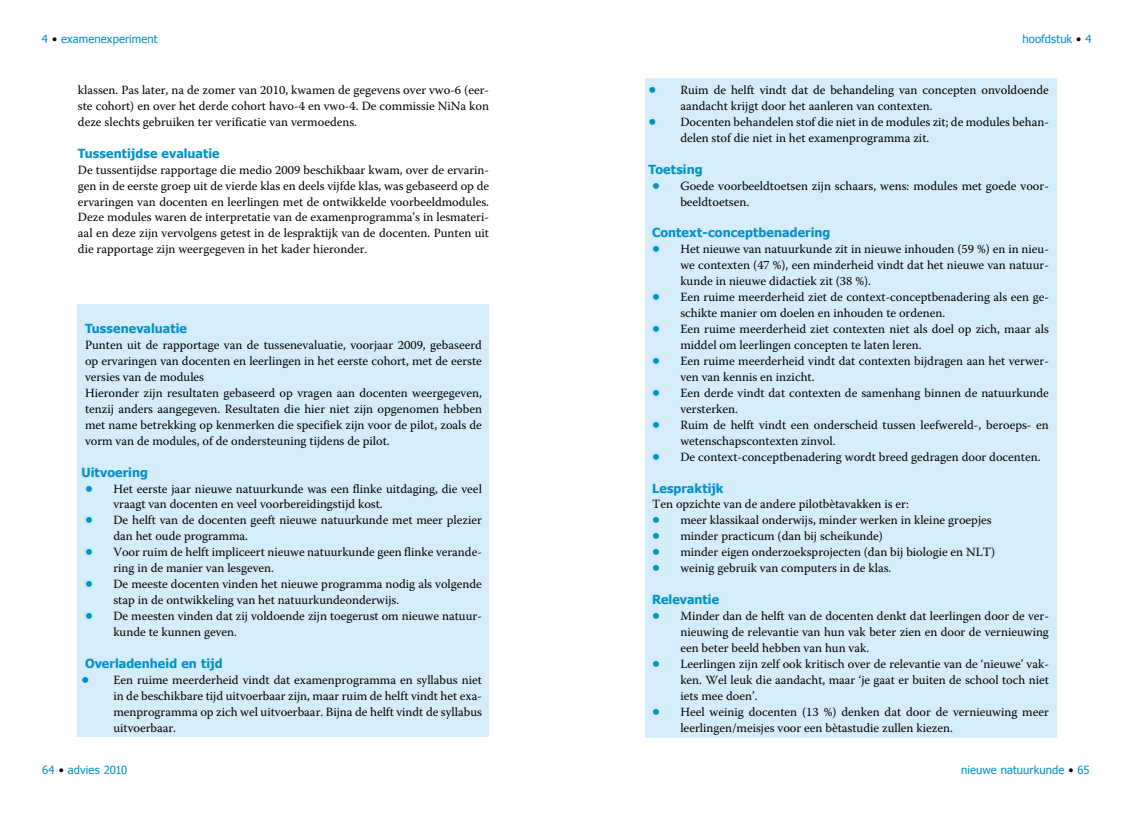
<style>
.page{position:relative;width:1134px;height:815px;background:#fff}
.page>*{position:absolute;margin:0;border:0;box-sizing:border-box;transform-origin:0 0}
.t1{font:12.5px/16px "Warnock Pro";color:#000}
.t2{font:700 12.5px/16px "Tahoma";letter-spacing:.005em;color:#0090c9;text-align:justify}
.t3{font:11.25px "Tahoma";letter-spacing:.01em;color:#0090c9}
.s1{color:#000}
</style>
<div class="page">
<div style="left:78px;top:305px;width:411px;height:432px;background:#d5edfa"></div>
<div style="left:645px;top:78px;width:411px;height:659px;background:#d5edfa"></div>
<p class="t3" style="left:52px;top:32px;width:107px"><span class="s1">•</span> examenexperiment</p>
<p class="t1" style="left:78px;top:82px;width:413px;text-align:justify">klassen. Pas later, na de zomer van 2010, kwamen de gegevens over vwo-6 (eer&shy;ste cohort) en over het derde cohort havo-4 en vwo-4. De commissie NiNa kon deze slechts gebruiken ter verificatie van vermoedens.</p>
<p class="t2" style="left:78px;top:144px;width:143px">Tussentijdse evaluatie</p>
<p class="t1" style="left:78px;top:161px;width:413px;text-align:justify">De tussentijdse rapportage die medio 2009 beschikbaar kwam, over de ervarin&shy;gen in de eerste groep uit de vierde klas en deels vijfde klas, was gebaseerd op de ervaringen van docenten en leerlingen met de ontwikkelde voorbeeldmodules.<br>Deze modules waren de interpretatie van de examenprogramma’s in lesmateri&shy;aal en deze zijn vervolgens getest in de lespraktijk van de docenten. Punten uit die rapportage zijn weergegeven in het kader hieronder.</p>
<p class="t2" style="left:85px;top:320px;width:103px">Tussenevaluatie</p>
<p class="t1" style="left:85px;top:337px;width:398px">Punten uit de rapportage van de tussenevaluatie, voorjaar 2009, gebaseerd op ervaringen van docenten en leerlingen in het eerste cohort, met de eerste versies van de modules<br>Hieronder zijn resultaten gebaseerd op vragen aan docenten weergegeven, tenzij anders aangegeven. Resultaten die hier niet zijn opgenomen hebben met name betrekking op kenmerken die specifiek zijn voor de pilot, zoals de vorm van de modules, of de ondersteuning tijdens de pilot.</p>
<p class="t2" style="left:81px;top:463px;width:68px">Uitvoering</p>
<p class="t1" style="left:113px;top:480px;width:370px">Het eerste jaar nieuwe natuurkunde was een flinke uitdaging, die veel vraagt van docenten en veel voorbereidingstijd kost.<br>De helft van de docenten geeft nieuwe natuurkunde met meer plezier dan het oude programma.<br>Voor ruim de helft impliceert nieuwe natuurkunde geen flinke verande&shy;ring in de manier van lesgeven.<br>De meeste docenten vinden het nieuwe programma nodig als volgende stap in de ontwikkeling van het natuurkundeonderwijs.<br>De meesten vinden dat zij voldoende zijn toegerust om nieuwe natuur&shy;kunde te kunnen geven.</p>
<p class="t2" style="left:85px;top:655px;width:139px">Overladenheid en tijd</p>
<p class="t1" style="left:113px;top:672px;width:370px;text-align:justify">Een ruime meerderheid vindt dat examenprogramma en syllabus niet in de beschikbare tijd uitvoerbaar zijn, maar ruim de helft vindt het exa&shy;menprogramma op zich wel uitvoerbaar. Bijna de helft vindt de syllabus uitvoerbaar.</p>
<p class="t2" style="left:85px;top:479px;width:9px">•</p>
<p class="t2" style="left:85px;top:511px;width:9px">•</p>
<p class="t2" style="left:85px;top:543px;width:9px">•</p>
<p class="t2" style="left:85px;top:575px;width:9px">•</p>
<p class="t2" style="left:85px;top:607px;width:9px">•</p>
<p class="t2" style="left:81px;top:670px;width:9px">•</p>
<p class="t3" style="left:42px;top:762px;width:87px">64 <span class="s1">•</span> advies 2010</p>
<p class="t3" style="left:1022px;top:32px;width:61px">hoofdstuk <span class="s1">•</span></p>
<p class="t1" style="left:680px;top:82px;width:370px">Ruim de helft vindt dat de behandeling van concepten onvoldoende aandacht krijgt door het aanleren van contexten.<br>Docenten behandelen stof die niet in de modules zit; de modules behan&shy;delen stof die niet in het examenprogramma zit.</p>
<p class="t2" style="left:648px;top:160px;width:56px">Toetsing</p>
<p class="t1" style="left:680px;top:177px;width:370px">Goede voorbeeldtoetsen zijn schaars, wens: modules met goede voor&shy;beeldtoetsen.</p>
<p class="t2" style="left:652px;top:224px;width:180px">Context-conceptbenadering</p>
<p class="t1" style="left:680px;top:241px;width:370px">Het nieuwe van natuurkunde zit in nieuwe inhouden (59 %) en in nieu&shy;we contexten (47 %), een minderheid vindt dat het nieuwe van natuur&shy;kunde in nieuwe didactiek zit (38 %).<br>Een ruime meerderheid ziet de context-conceptbenadering als een ge&shy;schikte manier om doelen en inhouden te ordenen.<br>Een ruime meerderheid ziet contexten niet als doel op zich, maar als middel om leerlingen concepten te laten leren.<br>Een ruime meerderheid vindt dat contexten bijdragen aan het verwer&shy;ven van kennis en inzicht.<br>Een derde vindt dat contexten de samenhang binnen de natuurkunde versterken.<br>Ruim de helft vindt een onderscheid tussen leefwereld-, beroeps- en wetenschapscontexten zinvol.<br>De context-conceptbenadering wordt breed gedragen door docenten.</p>
<p class="t2" style="left:652px;top:479px;width:73px">Lespraktijk</p>
<p class="t1" style="left:680px;top:496px;width:316px;text-indent:-28px">Ten opzichte van de andere pilotbètavakken is er:<br>meer klassikaal onderwijs, minder werken in kleine groepjes minder practicum (dan bij scheikunde)<br>minder eigen onderzoeksprojecten (dan bij biologie en NLT) weinig gebruik van computers in de klas.</p>
<p class="t2" style="left:652px;top:591px;width:69px">Relevantie</p>
<p class="t1" style="left:680px;top:608px;width:370px">Minder dan de helft van de docenten denkt dat leerlingen door de ver&shy;nieuwing de relevantie van hun vak beter zien en door de vernieuwing een beter beeld hebben van hun vak.<br>Leerlingen zijn zelf ook kritisch over de relevantie van de ‘nieuwe’ vak&shy;ken. Wel leuk die aandacht, maar ‘je gaat er buiten de school toch niet iets mee doen’.<br>Heel weinig docenten (13 %) denken dat door de vernieuwing meer leerlingen/meisjes voor een bètastudie zullen kiezen.</p>
<p class="t2" style="left:648px;top:81px;width:9px">•</p>
<p class="t2" style="left:648px;top:112px;width:9px">•</p>
<p class="t2" style="left:652px;top:176px;width:9px">•</p>
<p class="t2" style="left:652px;top:240px;width:9px">•</p>
<p class="t2" style="left:652px;top:288px;width:9px">•</p>
<p class="t2" style="left:652px;top:320px;width:9px">•</p>
<p class="t2" style="left:652px;top:352px;width:9px">•</p>
<p class="t2" style="left:652px;top:383px;width:9px">•</p>
<p class="t2" style="left:652px;top:415px;width:9px">•</p>
<p class="t2" style="left:652px;top:447px;width:9px">•</p>
<p class="t2" style="left:652px;top:511px;width:9px">• • • •</p>
<p class="t2" style="left:652px;top:607px;width:9px">•</p>
<p class="t2" style="left:652px;top:655px;width:9px">•</p>
<p class="t2" style="left:652px;top:702px;width:9px">•</p>
<p class="t3" style="left:961px;top:762px;width:130px">nieuwe natuurkunde <span class="s1">•</span> 65</p>
</div>
